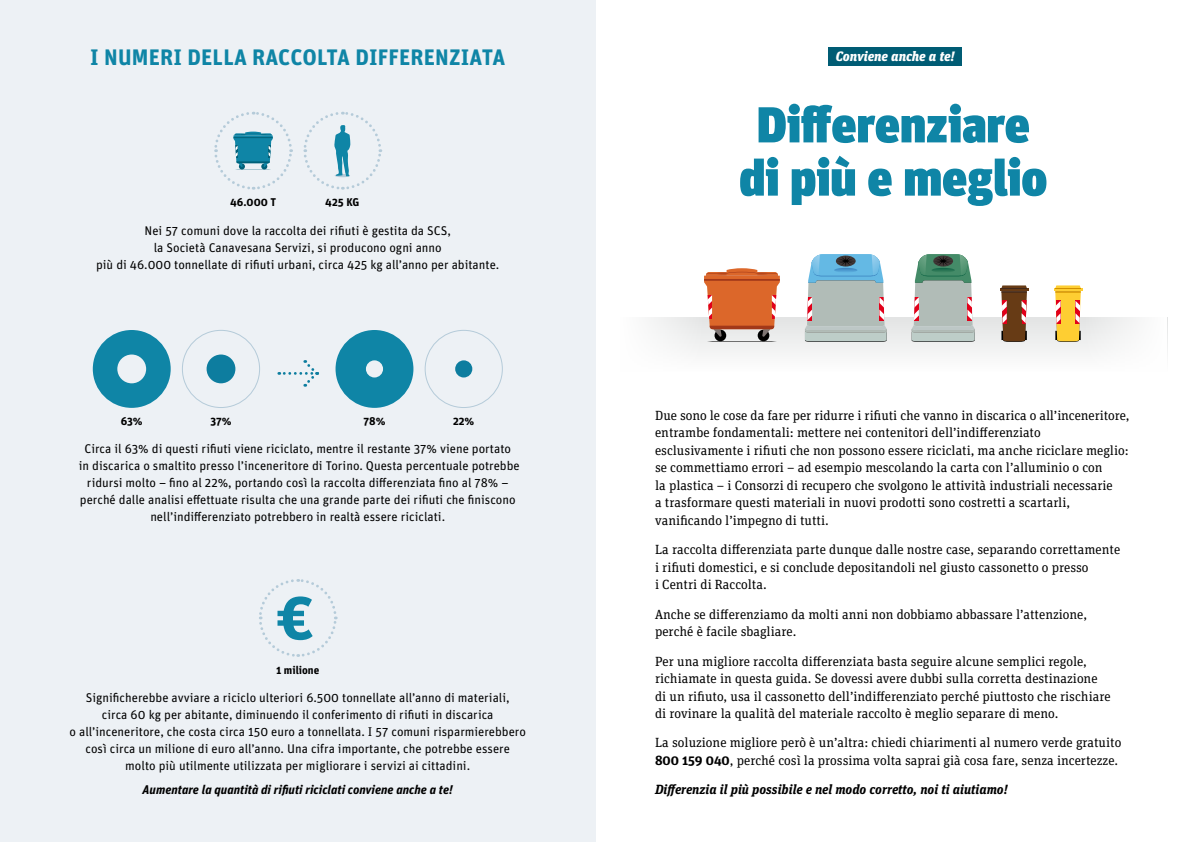
<style>
.page{position:relative;width:1191px;height:842px;background:#fff}
.page>*{position:absolute;margin:0;border:0;box-sizing:border-box;transform-origin:0 0}
.t1{font:700 65.6px "Unit Pro";color:#0f85a6}
.t2{font:900 50.4px/53.2px "Unit Pro";color:#0f85a6;text-align:center}
.t3{font:700 22.4px "Unit Pro";letter-spacing:.01em;color:#0f85a6}
.t4{font:italic 900 13.6px "Unit Slab Pro";color:#fff}
.t5{font:13.3px/17.5px "Unit Slab Pro";color:#000}
.t6{font:italic 700 13.3px "Unit Slab Pro";color:#000}
.t7{font:12.6px/16.8px "Unit Pro";color:#000;text-align:center}
.t8{font:italic 700 12.6px "Unit Pro";color:#000}
.t9{font:700 11.2px "Unit Pro";color:#000}
.s1{font-weight:700}
</style>
<div class="page">
<div style="left:0;top:0;width:595px;height:842px;background:#edf1f5"></div>
<svg style="left:214px;top:111px;width:79px;height:79px"></svg>
<svg style="left:335px;top:330px;width:78px;height:78px"></svg>
<div style="left:425px;top:330px;width:78px;height:78px;border:1px solid #b5cbd9;border-radius:50%"></div>
<div style="left:455px;top:360px;width:17px;height:17px;background:#0d7d9f;border-radius:50%"></div>
<svg style="left:93px;top:330px;width:78px;height:78px"></svg>
<div style="left:182px;top:330px;width:78px;height:78px;border:1px solid #b5cbd9;border-radius:50%"></div>
<div style="left:207px;top:354px;width:28px;height:29px;background:#0d7d9f;border-radius:50%"></div>
<svg style="left:279px;top:360px;width:40px;height:27px"></svg>
<svg style="left:259px;top:579px;width:79px;height:78px"></svg>
<svg style="left:303px;top:111px;width:80px;height:79px"></svg>
<div style="left:619px;top:318px;width:548px;height:54px;background:linear-gradient(to bottom,#e3e4e4,#fdfdfd)"></div>
<svg style="left:911px;top:254px;width:63px;height:88px"></svg>
<svg style="left:805px;top:254px;width:81px;height:88px"></svg>
<hr style="left:999px;top:288px;width:29px;height:3px;background:#673b15">
<svg style="left:1001px;top:285px;width:26px;height:57px"></svg>
<hr style="left:1053px;top:288px;width:29px;height:3px;background:#fece32">
<svg style="left:1055px;top:285px;width:25px;height:57px"></svg>
<svg style="left:704px;top:268px;width:76px;height:74px"></svg>
<div style="left:619px;top:313px;width:85px;height:64px;background:#fff"></div>
<div style="left:1082px;top:313px;width:85px;height:64px;background:#fff"></div>
<div style="left:828px;top:48px;width:133px;height:18px;background:#005c74"></div>
<h3 class="t3" style="left:90px;top:43px;width:416px">I NUMERI DELLA RACCOLTA DIFFERENZIATA</h3>
<p class="t9" style="left:230px;top:195px;width:48px">46.000 T</p>
<p class="t9" style="left:325px;top:195px;width:36px">425 KG</p>
<p class="t7" style="left:96px;top:222px;width:405px">Nei 57 comuni dove la raccolta dei rifiuti è gestita da SCS,<br>la Società Canavesana Servizi, si producono ogni anno<br>più di 46.000 tonnellate di rifiuti urbani, circa 425 kg all’anno per abitante.</p>
<p class="t9" style="left:121px;top:413px;width:24px">63%</p>
<p class="t9" style="left:210px;top:413px;width:23px">37%</p>
<p class="t9" style="left:363px;top:413px;width:23px">78%</p>
<p class="t9" style="left:453px;top:413px;width:23px">22%</p>
<p class="t7" style="left:79px;top:440px;width:442px">Circa il 63% di questi rifiuti viene riciclato, mentre il restante 37% viene portato<br>in discarica o smaltito presso l’inceneritore di Torino. Questa percentuale potrebbe ridursi molto – fino al 22%, portando così la raccolta differenziata fino al 78% – perché dalle analisi effettuate risulta che una grande parte dei rifiuti che finiscono nell’indifferenziato potrebbero in realtà essere riciclati.</p>
<h1 class="t1" style="left:275px;top:574px;width:40px">€</h1>
<p class="t9" style="left:276px;top:662px;width:45px">1 MILIONE</p>
<p class="t7" style="left:69px;top:689px;width:458px">Significherebbe avviare a riciclo ulteriori 6.500 tonnellate all’anno di materiali,<br>circa 60 kg per abitante, diminuendo il conferimento di rifiuti in discarica<br>o all’inceneritore, che costa circa 150 euro a tonnellata. I 57 comuni risparmierebbero così circa un milione di euro all’anno. Una cifra importante, che potrebbe essere molto più utilmente utilizzata per migliorare i servizi ai cittadini.</p>
<p class="t8" style="left:143px;top:782px;width:312px">Aumentare la quantità di rifiuti riciclati conviene anche a te!</p>
<p class="t4" style="left:835px;top:46px;width:120px">Conviene anche a te!</p>
<h2 class="t2" style="left:739px;top:97px;width:310px">Differenziare di più e meglio</h2>
<p class="t5" style="left:655px;top:406px;width:476px">Due sono le cose da fare per ridurre i rifiuti che vanno in discarica o all’inceneritore, entrambe fondamentali: mettere nei contenitori dell’indifferenziato esclusivamente i rifiuti che non possono essere riciclati, ma anche riciclare meglio: se commettiamo errori – ad esempio mescolando la carta con l’alluminio o con<br>la plastica – i Consorzi di recupero che svolgono le attività industriali necessarie<br>a trasformare questi materiali in nuovi prodotti sono costretti a scartarli, vanificando l’impegno di tutti.</p>
<p class="t5" style="left:655px;top:540px;width:467px">La raccolta differenziata parte dunque dalle nostre case, separando correttamente i rifiuti domestici, e si conclude depositandoli nel giusto cassonetto o presso<br>i Centri di Raccolta.</p>
<p class="t5" style="left:655px;top:605px;width:434px">Anche se differenziamo da molti anni non dobbiamo abbassare l’attenzione, perché è facile sbagliare.</p>
<p class="t5" style="left:655px;top:652px;width:457px">Per una migliore raccolta differenziata basta seguire alcune semplici regole, richiamate in questa guida. Se dovessi avere dubbi sulla corretta destinazione di un rifiuto, usa il cassonetto dell’indifferenziato perché piuttosto che rischiare di rovinare la qualità del materiale raccolto è meglio separare di meno.</p>
<p class="t5" style="left:655px;top:734px;width:468px">La soluzione migliore però è un’altra: chiedi chiarimenti al numero verde gratuito<br><span class="s1">800 159 040</span>, perché così la prossima volta saprai già cosa fare, senza incertezze.</p>
<p class="t6" style="left:655px;top:780px;width:354px">Differenzia il più possibile e nel modo corretto, noi ti aiutiamo!</p>
</div>
